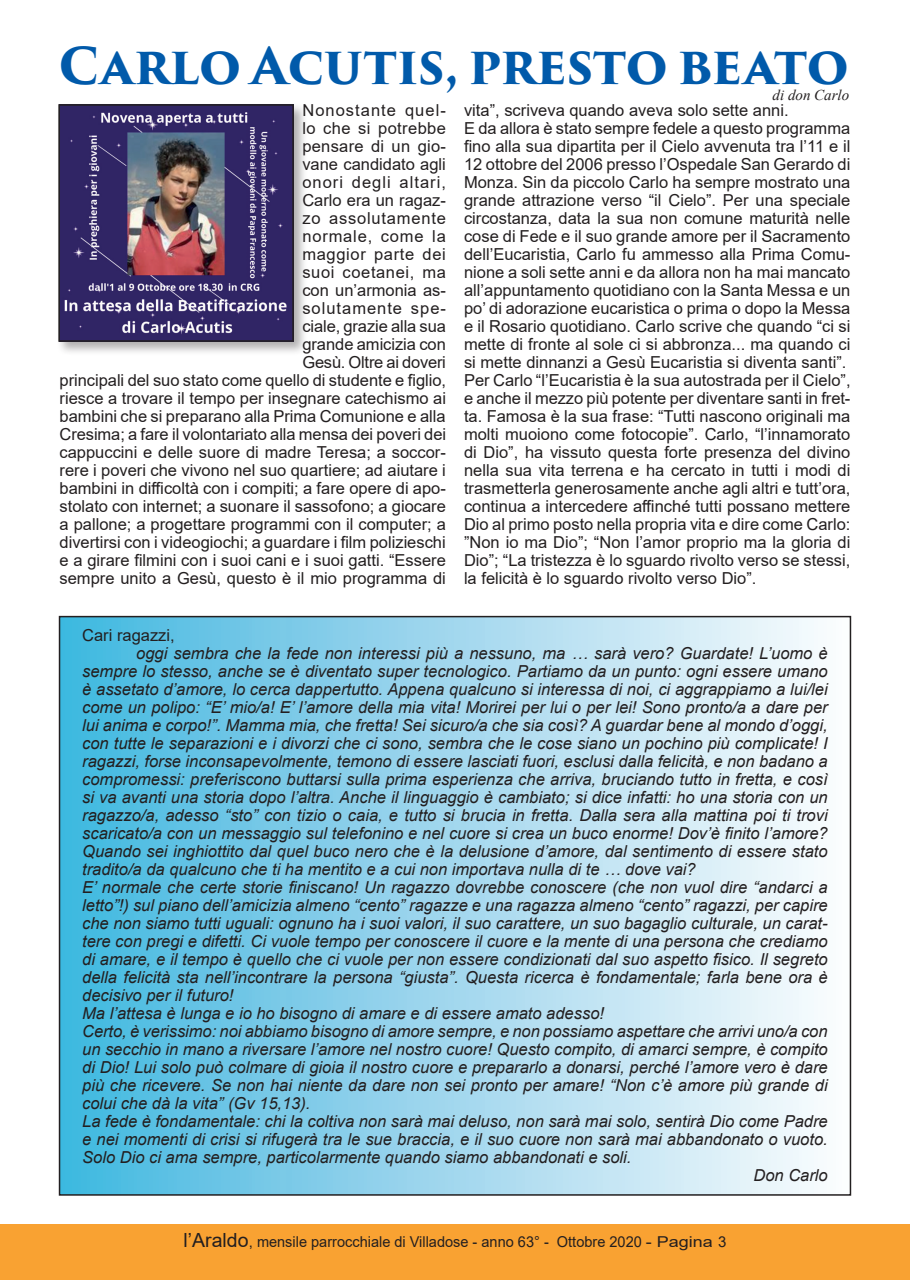
<style>
.page{position:relative;width:910px;height:1280px;background:#fff}
.page>*{position:absolute;margin:0;border:0;box-sizing:border-box;transform-origin:0 0}
.t1{font:700 49.5px "Trajan Pro 3";letter-spacing:-.015em;color:#015aaa}
.t2{font:italic 16.5px "Arial";color:#231f20}
.t3{font:16.5px/18px "Arial";color:#231f20;text-align:right}
.t4{font:15px "Arial";color:#231f20}
.t5{font:italic 15px "Times New Roman";color:#231f20}
.s1{font-size:19.5px}
</style>
<div class="page">
<div style="left:0;top:1224px;width:910px;height:56px;background:#f9a232"></div>
<div style="left:60px;top:617px;width:790px;height:578px;background:linear-gradient(to right,#43b6df,#fefbfd)"></div>
<div style="left:56px;top:102px;width:253px;height:254px;background:#231f20;opacity:.35"></div>
<img style="left:61px;top:107px;width:230px;height:232px">
<div style="left:58px;top:104px;width:236px;height:238px;border:2px solid #231f20"></div>
<h1 class="t1" style="left:58px;top:29px;width:792px">Carlo Acutis, presto beato</h1>
<p class="t5" style="left:773px;top:85px;width:78px">di don Carlo</p>
<p class="t3" style="left:60px;top:101px;width:388px">Nonostante quel-<br>lo che si potrebbe<br>pensare di un gio-<br>vane candidato agli<br>onori degli altari,<br>Carlo era un ragaz-<br>zo assolutamente<br>normale, come la<br>maggior parte dei<br>suoi coetanei, ma<br>con un’armonia as-<br>solutamente spe-<br>ciale, grazie alla sua<br>grande amicizia con<br>Gesù. Oltre ai doveri<br>principali del suo stato come quello di studente e figlio, riesce a trovare il tempo per insegnare catechismo ai bambini che si preparano alla Prima Comunione e alla Cresima; a fare il volontariato alla mensa dei poveri dei cappuccini e delle suore di madre Teresa; a soccor&shy;rere i poveri che vivono nel suo quartiere; ad aiutare i bambini in difficoltà con i compiti; a fare opere di apo&shy;stolato con internet; a suonare il sassofono; a giocare a pallone; a progettare programmi con il computer; a divertirsi con i videogiochi; a guardare i film polizieschi e a girare filmini con i suoi cani e i suoi gatti. “Essere sempre unito a Gesù, questo è il mio programma di</p>
<p class="t3" style="left:464px;top:101px;width:388px;text-align:left">vita”, scriveva quando aveva solo sette anni.<br>E da allora è stato sempre fedele a questo programma fino alla sua dipartita per il Cielo avvenuta tra l’11 e il 12 ottobre del 2006 presso l’Ospedale San Gerardo di Monza. Sin da piccolo Carlo ha sempre mostrato una grande attrazione verso “il Cielo”. Per una speciale circostanza, data la sua non comune maturità nelle cose di Fede e il suo grande amore per il Sacramento dell’Eucaristia, Carlo fu ammesso alla Prima Comu&shy;nione a soli sette anni e da allora non ha mai mancato all’appuntamento quotidiano con la Santa Messa e un po’ di adorazione eucaristica o prima o dopo la Messa e il Rosario quotidiano. Carlo scrive che quando “ci si mette di fronte al sole ci si abbronza... ma quando ci si mette dinnanzi a Gesù Eucaristia si diventa santi”.<br>Per Carlo “l’Eucaristia è la sua autostrada per il Cielo”, e anche il mezzo più potente per diventare santi in fret&shy;ta. Famosa è la sua frase: “Tutti nascono originali ma molti muoiono come fotocopie”. Carlo, “l’innamorato di Dio”, ha vissuto questa forte presenza del divino nella sua vita terrena e ha cercato in tutti i modi di trasmetterla generosamente anche agli altri e tutt’ora, continua a intercedere affinché tutti possano mettere Dio al primo posto nella propria vita e dire come Carlo: ”Non io ma Dio”; “Non l’amor proprio ma la gloria di Dio”; “La tristezza è lo sguardo rivolto verso se stessi, la felicità è lo sguardo rivolto verso Dio”.</p>
<p class="t3" style="left:82px;top:626px;width:94px">Cari ragazzi,</p>
<p class="t2" style="left:136px;top:643px;width:693px">oggi sembra che la fede non interessi più a nessuno, ma … sarà vero? Guardate! L’uomo è</p>
<p class="t2" style="left:82px;top:661px;width:747px">sempre lo stesso, anche se è diventato super tecnologico. Partiamo da un punto: ogni essere umano</p>
<p class="t2" style="left:82px;top:679px;width:747px">è assetato d’amore, lo cerca dappertutto. Appena qualcuno si interessa di noi, ci aggrappiamo a lui/lei</p>
<p class="t2" style="left:82px;top:697px;width:747px">come un polipo: “E’ mio/a! E’ l’amore della mia vita! Morirei per lui o per lei! Sono pronto/a a dare per</p>
<p class="t2" style="left:82px;top:715px;width:747px">lui anima e corpo!”. Mamma mia, che fretta! Sei sicuro/a che sia così? A guardar bene al mondo d’oggi,</p>
<p class="t2" style="left:82px;top:733px;width:747px">con tutte le separazioni e i divorzi che ci sono, sembra che le cose siano un pochino più complicate! I</p>
<p class="t2" style="left:82px;top:751px;width:747px">ragazzi, forse inconsapevolmente, temono di essere lasciati fuori, esclusi dalla felicità, e non badano a</p>
<p class="t2" style="left:82px;top:769px;width:747px">compromessi: preferiscono buttarsi sulla prima esperienza che arriva, bruciando tutto in fretta, e così</p>
<p class="t2" style="left:82px;top:787px;width:747px">si va avanti una storia dopo l’altra. Anche il linguaggio è cambiato; si dice infatti: ho una storia con un</p>
<p class="t2" style="left:82px;top:805px;width:747px">ragazzo/a, adesso “sto” con tizio o caia, e tutto si brucia in fretta. Dalla sera alla mattina poi ti trovi</p>
<p class="t2" style="left:82px;top:823px;width:747px">scaricato/a con un messaggio sul telefonino e nel cuore si crea un buco enorme! Dov’è finito l’amore?</p>
<p class="t2" style="left:82px;top:841px;width:747px">Quando sei inghiottito dal quel buco nero che è la delusione d’amore, dal sentimento di essere stato</p>
<p class="t2" style="left:82px;top:859px;width:615px">tradito/a da qualcuno che ti ha mentito e a cui non importava nulla di te … dove vai?</p>
<p class="t2" style="left:82px;top:877px;width:747px">E’ normale che certe storie finiscano! Un ragazzo dovrebbe conoscere (che non vuol dire “andarci a</p>
<p class="t2" style="left:82px;top:895px;width:747px">letto”!) sul piano dell’amicizia almeno “cento” ragazze e una ragazza almeno “cento” ragazzi, per capire</p>
<p class="t2" style="left:82px;top:913px;width:747px">che non siamo tutti uguali: ognuno ha i suoi valori, il suo carattere, un suo bagaglio culturale, un carat-</p>
<p class="t2" style="left:82px;top:931px;width:747px">tere con pregi e difetti. Ci vuole tempo per conoscere il cuore e la mente di una persona che crediamo</p>
<p class="t2" style="left:82px;top:949px;width:747px">di amare, e il tempo è quello che ci vuole per non essere condizionati dal suo aspetto fisico. Il segreto</p>
<p class="t2" style="left:82px;top:967px;width:747px">della felicità sta nell’incontrare la persona “giusta”. Questa ricerca è fondamentale; farla bene ora è</p>
<p class="t2" style="left:82px;top:985px;width:153px">decisivo per il futuro!</p>
<p class="t2" style="left:82px;top:1003px;width:523px">Ma l’attesa è lunga e io ho bisogno di amare e di essere amato adesso!</p>
<p class="t2" style="left:82px;top:1021px;width:747px">Certo, è verissimo: noi abbiamo bisogno di amore sempre, e non possiamo aspettare che arrivi uno/a con</p>
<p class="t2" style="left:82px;top:1039px;width:747px">un secchio in mano a riversare l’amore nel nostro cuore! Questo compito, di amarci sempre, è compito</p>
<p class="t2" style="left:82px;top:1057px;width:747px">di Dio! Lui solo può colmare di gioia il nostro cuore e prepararlo a donarsi, perché l’amore vero è dare</p>
<p class="t2" style="left:82px;top:1075px;width:747px">più che ricevere. Se non hai niente da dare non sei pronto per amare! “Non c’è amore più grande di</p>
<p class="t2" style="left:82px;top:1093px;width:230px">colui che dà la vita” (Gv 15,13).</p>
<p class="t2" style="left:82px;top:1111px;width:747px">La fede è fondamentale: chi la coltiva non sarà mai deluso, non sarà mai solo, sentirà Dio come Padre</p>
<p class="t2" style="left:82px;top:1129px;width:747px">e nei momenti di crisi si rifugerà tra le sue braccia, e il suo cuore non sarà mai abbandonato o vuoto.</p>
<p class="t2" style="left:82px;top:1147px;width:551px">Solo Dio ci ama sempre, particolarmente quando siamo abbandonati e soli.</p>
<p class="t2" style="left:753px;top:1165px;width:76px">Don Carlo</p>
<p class="t4" style="left:184px;top:1232px;width:544px"><span class="s1">l’Araldo</span>, mensile parrocchiale di Villadose - anno 63° - Ottobre 2020 - Pagina 3</p>
</div>
